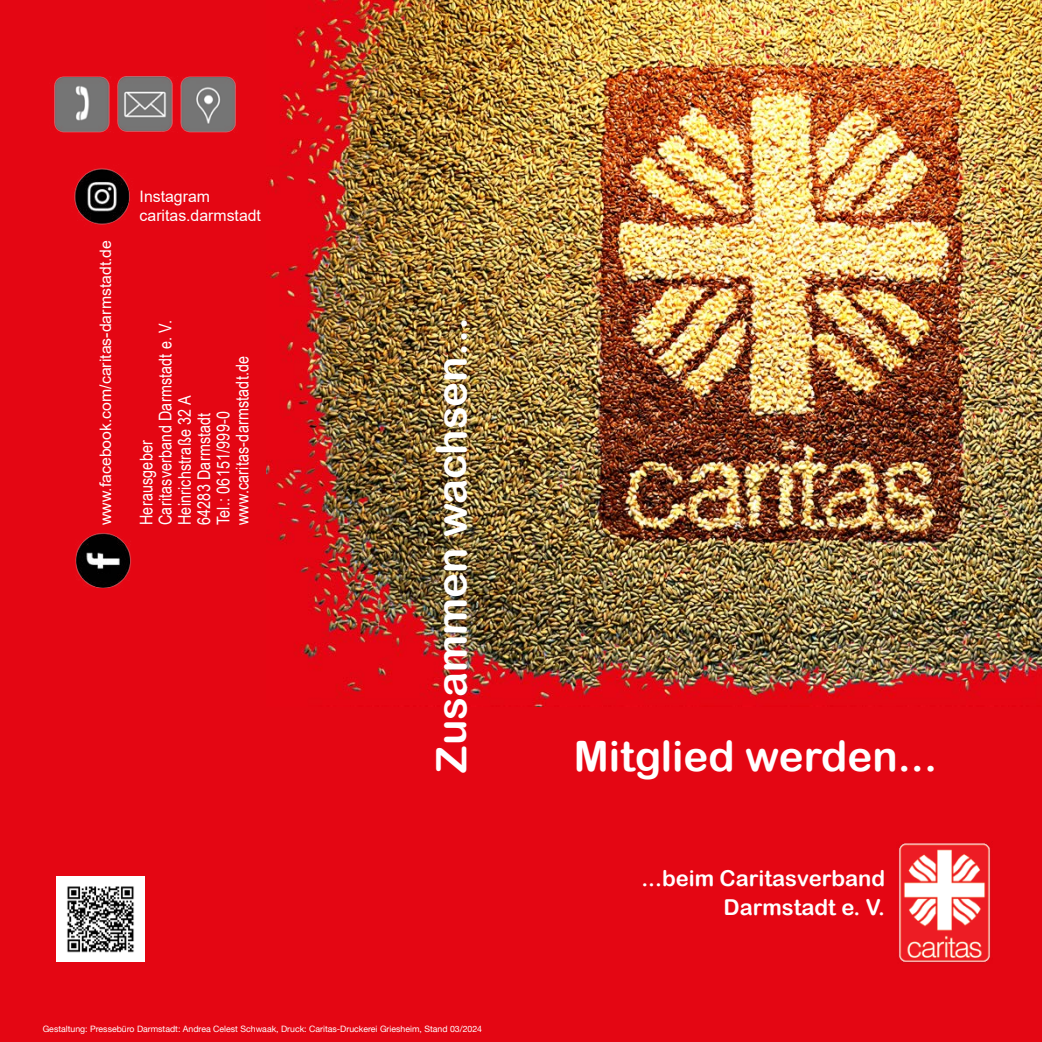
<style>
.page{position:relative;width:1042px;height:1042px;background:#e40613}
.page>*{position:absolute;margin:0;border:0;box-sizing:border-box;transform-origin:0 0}
.t1{font:42px "Arial Rounded MT Bold";color:#fff}
.t2{font:21.88px/29.2px "Arial Rounded MT Bold";color:#fff;text-align:right}
.t3{font:17.5px/19.2px "Arial Narrow";letter-spacing:.01em;color:#fff}
.t4{font:15.75px/19.1px "Arial";color:#fff}
.t5{font:8.75px "Helvetica Neue";color:#fff}
</style>
<div class="page">
<img style="left:266px;top:0;width:776px;height:706px">
<img style="left:898px;top:843px;width:93px;height:120px">
<img style="left:57px;top:877px;width:87px;height:84px">
<img style="left:54px;top:76px;width:182px;height:57px">
<img style="left:75px;top:533px;width:56px;height:55px">
<img style="left:50px;top:151px;width:93px;height:93px;border-radius:47px">
<p class="t4" style="left:96px;top:525px;width:287px;rotate:-90deg">www.facebook.com/caritas-darmstadt.de</p>
<p class="t4" style="left:140px;top:186px;width:123px">Instagram caritas.darmstadt</p>
<p class="t3" style="left:136px;top:525px;width:206px;rotate:-90deg">Herausgeber<br>Caritasverband Darmstadt e. V.<br>Heinrichstraße 32 A<br>64283 Darmstadt<br>Tel.: 06151/999-0 www.caritas-darmstadt.de</p>
<h1 class="t1" style="left:427px;top:772px;width:457px;rotate:-90deg">Zusammen wachsen...</h1>
<p class="t5" style="left:43px;top:1023px;width:441px">Gestaltung: Pressebüro Darmstadt: Andrea Celest Schwaak, Druck: Caritas-Druckerei Griesheim, Stand 03/2024</p>
<h1 class="t1" style="left:574px;top:731px;width:365px">Mitglied werden...</h1>
<p class="t2" style="left:641px;top:863px;width:245px">...beim Caritasverband<br>Darmstadt e. V.</p>
</div>
